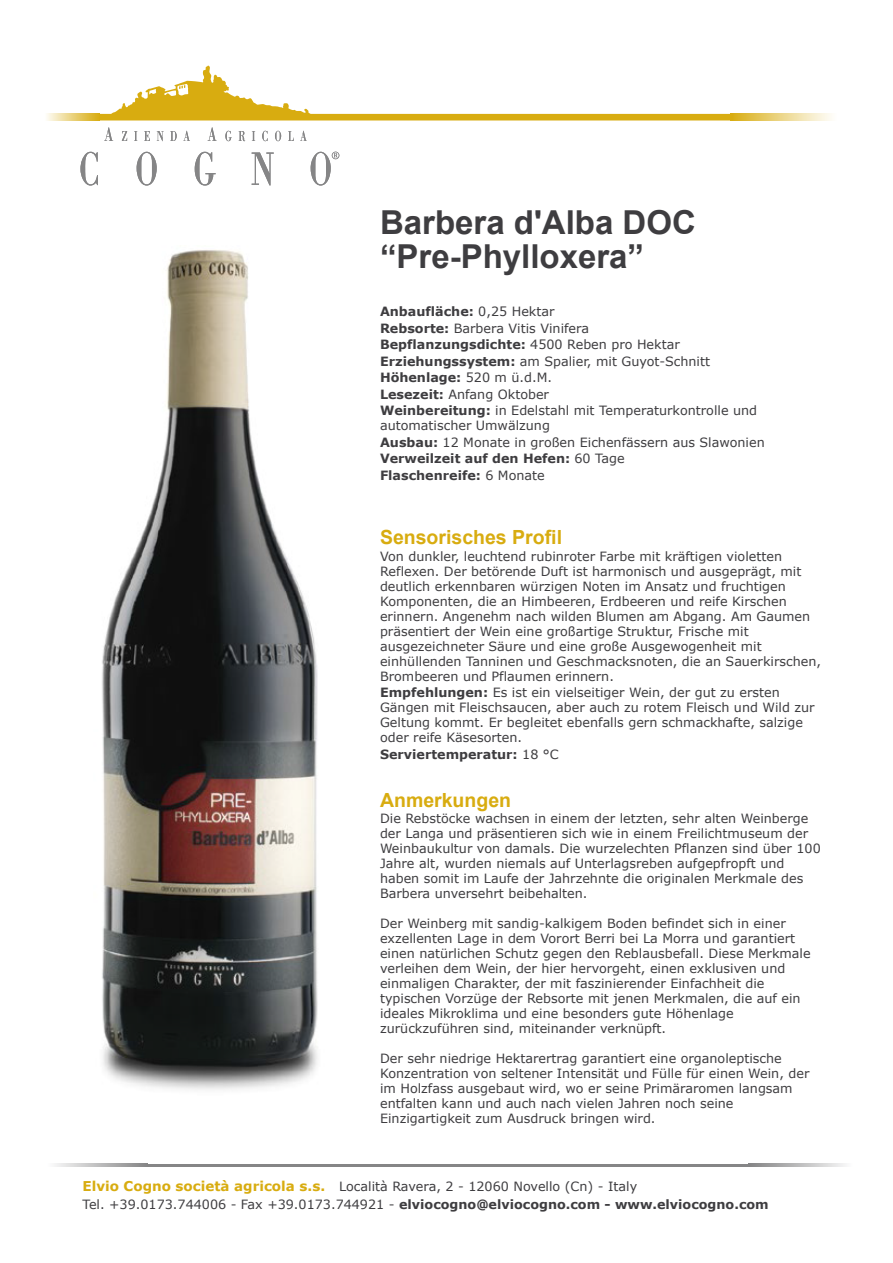
<style>
.page{position:relative;width:893px;height:1263px;background:#fff}
.page>*{position:absolute;margin:0;border:0;box-sizing:border-box;transform-origin:0 0}
.t1{font:700 33px/34.5px "Arial";color:#3e3d40}
.t2{font:700 19.5px "Arial";color:#d8ac10}
.t3{font:12.75px/15px "Verdana";color:#3e3d40}
.t4{font:700 12.75px "Verdana";color:#3e3d40}
.s1{font-weight:700}
.s2{font-weight:400}
.s3{font-weight:700;font-size:13.5px;color:#d8ac10}
</style>
<div class="page">
<img style="left:102px;top:250px;width:216px;height:840px">
<svg style="left:47px;top:114px;width:52px;height:6px"></svg>
<svg style="left:733px;top:114px;width:98px;height:6px"></svg>
<hr style="left:145px;top:1164px;width:605px;height:3px;background:#858586">
<svg style="left:55px;top:1164px;width:90px;height:3px"></svg>
<svg style="left:750px;top:1164px;width:95px;height:3px"></svg>
<svg style="left:80px;top:152px;width:18px;height:34px"></svg>
<svg style="left:137px;top:152px;width:20px;height:34px"></svg>
<svg style="left:195px;top:152px;width:21px;height:34px"></svg>
<svg style="left:252px;top:152px;width:22px;height:33px"></svg>
<svg style="left:104px;top:127px;width:9px;height:14px"></svg>
<svg style="left:122px;top:131px;width:5px;height:10px"></svg>
<svg style="left:134px;top:131px;width:3px;height:10px"></svg>
<svg style="left:144px;top:131px;width:6px;height:10px"></svg>
<svg style="left:157px;top:131px;width:7px;height:10px"></svg>
<svg style="left:170px;top:131px;width:7px;height:10px"></svg>
<svg style="left:183px;top:131px;width:7px;height:10px"></svg>
<svg style="left:208px;top:127px;width:8px;height:14px"></svg>
<svg style="left:225px;top:131px;width:7px;height:10px"></svg>
<svg style="left:239px;top:131px;width:6px;height:10px"></svg>
<svg style="left:252px;top:131px;width:3px;height:10px"></svg>
<svg style="left:262px;top:131px;width:6px;height:10px"></svg>
<svg style="left:275px;top:131px;width:6px;height:10px"></svg>
<svg style="left:288px;top:131px;width:6px;height:10px"></svg>
<svg style="left:300px;top:131px;width:7px;height:10px"></svg>
<svg style="left:311px;top:152px;width:28px;height:34px"></svg>
<svg style="left:99px;top:66px;width:634px;height:54px"></svg>
<h1 class="t1" style="left:380px;top:206px;width:317px">Barbera d'Alba DOC “Pre-Phylloxera”</h1>
<p class="t3" style="left:380px;top:303px;width:379px;line-height:16.5px"><span class="s1">Anbaufläche:</span> 0,25 Hektar<br><span class="s1">Rebsorte:</span> Barbera Vitis Vinifera<br><span class="s1">Bepflanzungsdichte:</span> 4500 Reben pro Hektar <span class="s1">Erziehungssystem:</span> am Spalier, mit Guyot-Schnitt <span class="s1">Höhenlage:</span> 520 m ü.d.M.<br><span class="s1">Lesezeit:</span> Anfang Oktober<br><span class="s1">Weinbereitung:</span> in Edelstahl mit Temperaturkontrolle und</p>
<p class="t3" style="left:380px;top:417px;width:386px;line-height:16.5px">automatischer Umwälzung<br><span class="s1">Ausbau:</span> 12 Monate in großen Eichenfässern aus Slawonien <span class="s1">Verweilzeit auf den Hefen:</span> 60 Tage<br><span class="s1">Flaschenreife:</span> 6 Monate</p>
<h2 class="t2" style="left:380px;top:524px;width:184px">Sensorisches Profil</h2>
<p class="t3" style="left:380px;top:549px;width:443px">Von dunkler, leuchtend rubinroter Farbe mit kräftigen violetten Reflexen. Der betörende Duft ist harmonisch und ausgeprägt, mit deutlich erkennbaren würzigen Noten im Ansatz und fruchtigen Komponenten, die an Himbeeren, Erdbeeren und reife Kirschen erinnern. Angenehm nach wilden Blumen am Abgang. Am Gaumen präsentiert der Wein eine großartige Struktur, Frische mit ausgezeichneter Säure und eine große Ausgewogenheit mit einhüllenden Tanninen und Geschmacksnoten, die an Sauerkirschen, Brombeeren und Pflaumen erinnern.</p>
<p class="t3" style="left:380px;top:685px;width:436px"><span class="s1">Empfehlungen:</span> Es ist ein vielseitiger Wein, der gut zu ersten Gängen mit Fleischsaucen, aber auch zu rotem Fleisch und Wild zur Geltung kommt. Er begleitet ebenfalls gern schmackhafte, salzige oder reife Käsesorten.</p>
<p class="t4" style="left:380px;top:746px;width:180px">Serviertemperatur: <span class="s2">18 °C</span></p>
<h2 class="t2" style="left:380px;top:787px;width:133px">Anmerkungen</h2>
<p class="t3" style="left:380px;top:811px;width:442px">Die Rebstöcke wachsen in einem der letzten, sehr alten Weinberge der Langa und präsentieren sich wie in einem Freilichtmuseum der Weinbaukultur von damals. Die wurzelechten Pflanzen sind über 100<br>Jahre alt, wurden niemals auf Unterlagsreben aufgepfropft und haben somit im Laufe der Jahrzehnte die originalen Merkmale des Barbera unversehrt beibehalten.</p>
<p class="t3" style="left:380px;top:916px;width:432px">Der Weinberg mit sandig-kalkigem Boden befindet sich in einer exzellenten Lage in dem Vorort Berri bei La Morra und garantiert einen natürlichen Schutz gegen den Reblausbefall. Diese Merkmale verleihen dem Wein, der hier hervorgeht, einen exklusiven und einmaligen Charakter, der mit faszinierender Einfachheit die typischen Vorzüge der Rebsorte mit jenen Merkmalen, die auf ein ideales Mikroklima und eine besonders gute Höhenlage zurückzuführen sind, miteinander verknüpft.</p>
<p class="t3" style="left:380px;top:1051px;width:431px">Der sehr niedrige Hektarertrag garantiert eine organoleptische Konzentration von seltener Intensität und Fülle für einen Wein, der im Holzfass ausgebaut wird, wo er seine Primäraromen langsam entfalten kann und auch nach vielen Jahren noch seine Einzigartigkeit zum Ausdruck bringen wird.</p>
<p class="t3" style="left:83px;top:1178px;width:688px;line-height:18px"><span class="s3">Elvio Cogno società agricola s.s.</span> Località Ravera, 2 - 12060 Novello (Cn) - Italy<br>Tel. +39.0173.744006 - Fax +39.0173.744921 - <span class="s1">elviocogno@elviocogno.com - www.elviocogno.com</span></p>
</div>
